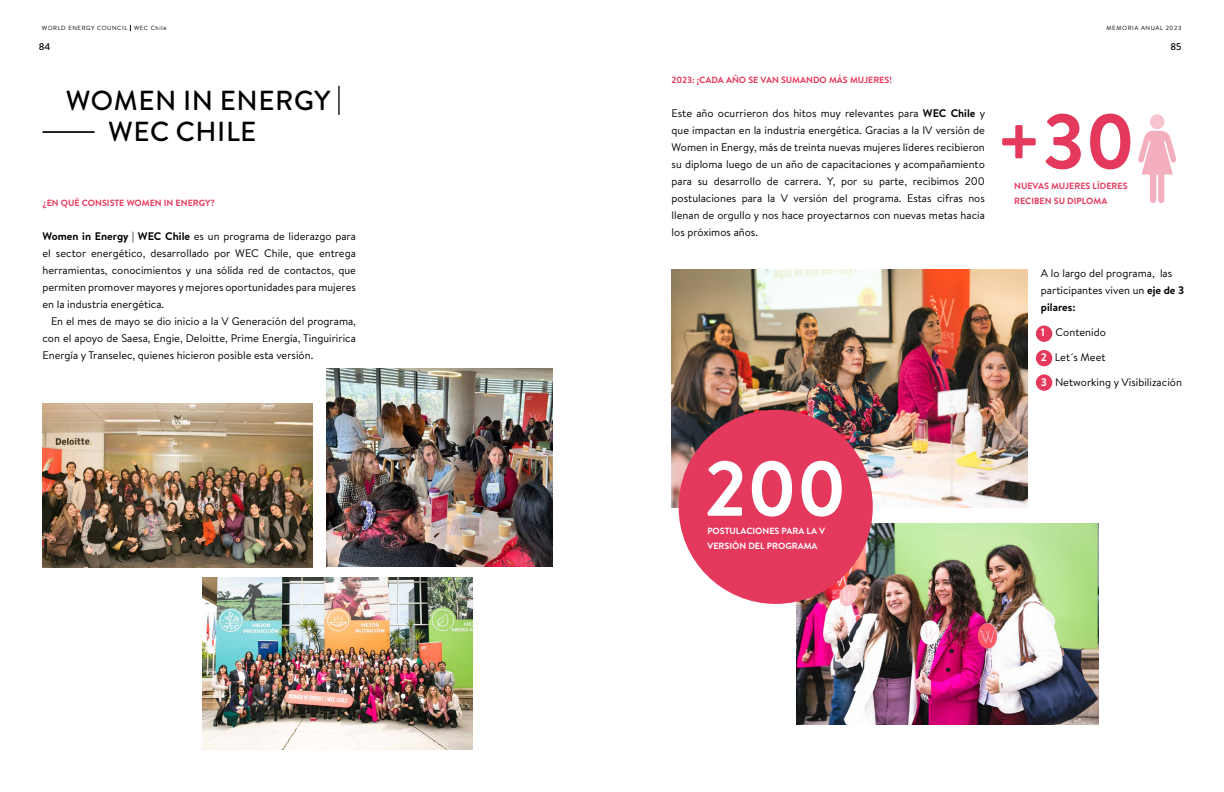
<style>
.page{position:relative;width:1224px;height:792px;background:#fff}
.page>*{position:absolute;margin:0;border:0;box-sizing:border-box;transform-origin:0 0}
.t1{font:700 77.5px "Brandon Text";color:#e4385d}
.t2{font:700 77.5px "Brandon Text";color:#fff}
.t3{font:500 27.5px/31px "Brandon Grotesque";letter-spacing:.02em;color:#000}
.t4{font:11px/17px "Brandon Text";color:#000;text-align:justify}
.t5{font:500 10px "Brandon Grotesque";color:#000}
.t6{font:700 9px/15px "Brandon Text";color:#e4385d}
.t7{font:700 9px/15px "Brandon Text";color:#fff}
.t8{font:6px "Brandon Text";letter-spacing:.1em;color:#000}
.s1{font-weight:700}
.s2{font-weight:700;color:#fff}
</style>
<div class="page">
<hr style="left:43px;top:131px;width:52px;height:2px;background:#000">
<img style="left:43px;top:403px;width:269px;height:164px">
<img style="left:327px;top:368px;width:225px;height:199px">
<img style="left:203px;top:578px;width:269px;height:171px">
<div style="left:1036px;top:326px;width:16px;height:16px;background:#e4385d;border-radius:50%"></div>
<div style="left:1036px;top:350px;width:16px;height:16px;background:#e4385d;border-radius:50%"></div>
<div style="left:1036px;top:374px;width:16px;height:17px;background:#e4385d;border-radius:50%"></div>
<img style="left:672px;top:270px;width:356px;height:237px">
<img style="left:797px;top:523px;width:302px;height:201px">
<svg style="left:1138px;top:131px;width:38px;height:72px"></svg>
<div style="left:1150px;top:114px;width:15px;height:15px;background:#f7c3ce;border-radius:50%"></div>
<div style="left:679px;top:410px;width:194px;height:194px;background:#e4385d;border-radius:50%"></div>
<p class="t8" style="left:42px;top:24px;width:126px">WORLD ENERGY COUNCIL WEC Chile</p>
<p class="t8" style="left:1107px;top:24px;width:76px">MEMORIA ANUAL 2023</p>
<p class="t5" style="left:39px;top:40px;width:13px">84</p>
<p class="t5" style="left:1170px;top:40px;width:13px">85</p>
<h2 class="t3" style="left:108px;top:85px;width:235px;text-indent:-42px">WOMEN IN ENERGY |<br>WEC CHILE</h2>
<p class="t6" style="left:672px;top:72px;width:222px">2023: ¡CADA AÑO SE VAN SUMANDO MÁS MUJERES!</p>
<p class="t4" style="left:672px;top:104px;width:315px">Este año ocurrieron dos hitos muy relevantes para <span class="s1">WEC Chile</span> y que impactan en la industria energética. Gracias a la IV versión de Women in Energy, más de treinta nuevas mujeres líderes recibieron su diploma luego de un año de capacitaciones y acompañamiento para su desarrollo de carrera. Y, por su parte, recibimos 200 postulaciones para la V versión del programa. Estas cifras nos llenan de orgullo y nos hace proyectarnos con nuevas metas hacia los próximos años.</p>
<h1 class="t1" style="left:996px;top:88px;width:141px">+30</h1>
<p class="t6" style="left:1014px;top:178px;width:115px">NUEVAS MUJERES LÍDERES<br>RECIBEN SU DIPLOMA</p>
<p class="t6" style="left:43px;top:195px;width:174px">¿EN QUÉ CONSISTE WOMEN IN ENERGY?</p>
<p class="t4" style="left:43px;top:227px;width:315px"><span class="s1">Women in Energy | WEC Chile</span> es un programa de liderazgo para el sector energético, desarrollado por WEC Chile, que entrega herramientas, conocimientos y una sólida red de contactos, que permiten promover mayores y mejores oportunidades para mujeres en la industria energética.</p>
<p class="t4" style="left:43px;top:312px;width:315px;text-indent:9px">En el mes de mayo se dio inicio a la V Generación del programa, con el apoyo de Saesa, Engie, Deloitte, Prime Energía, Tinguiririca Energía y Transelec, quienes hicieron posible esta versión.</p>
<p class="t4" style="left:1041px;top:265px;width:145px;text-align:left">A lo largo del programa, las participantes viven un <span class="s1">eje de 3 pilares:</span></p>
<p class="t4" style="left:1041px;top:324px;width:66px"><span class="s2">1</span> Contenido</p>
<p class="t4" style="left:1041px;top:349px;width:66px"><span class="s2">2</span> Let´s Meet</p>
<p class="t4" style="left:1041px;top:374px;width:142px"><span class="s2">3</span> Networking y Visibilización</p>
<h1 class="t2" style="left:704px;top:435px;width:144px">200</h1>
<p class="t7" style="left:707px;top:523px;width:119px">POSTULACIONES PARA LA V<br>VERSIÓN DEL PROGRAMA</p>
</div>
